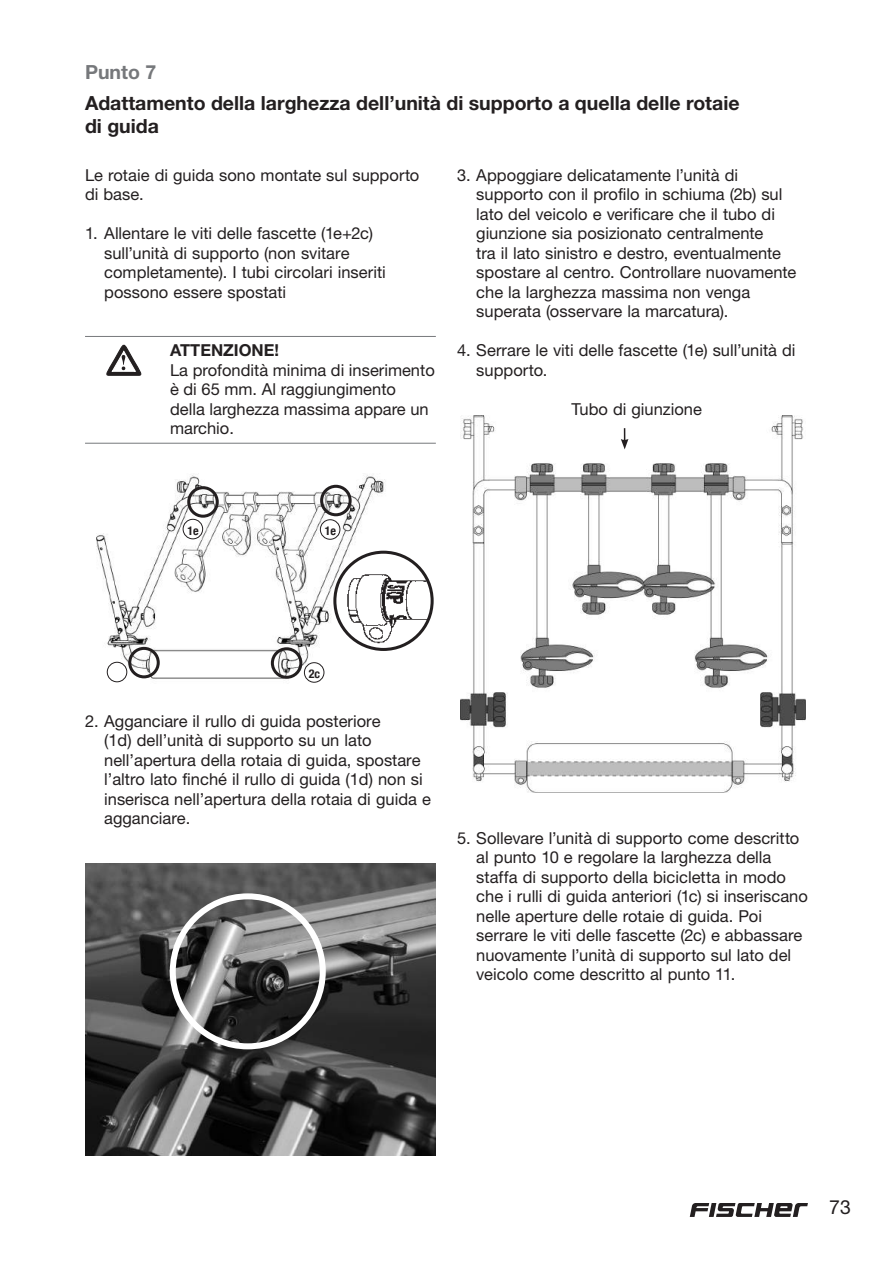
<style>
.page{position:relative;width:893px;height:1263px;background:#fff}
.page>*{position:absolute;margin:0;border:0;box-sizing:border-box;transform-origin:0 0}
.t1{font:700 19.5px/22.5px "Helvetica Neue";color:#231f20}
.t2{font:700 19.5px "Helvetica Neue";color:#76787b}
.t3{font:19.5px "Helvetica Neue";color:#231f20}
.t4{font:16.5px/19.5px "Helvetica Neue";color:#231f20}
.t5{font:700 16.5px "Helvetica Neue";color:#231f20}
.t6{font:700 condensed 12.15px "Helvetica Neue";color:#231f20}
</style>
<div class="page">
<svg style="left:690px;top:1203px;width:118px;height:14px"></svg>
<hr style="left:85px;top:336px;width:351px;height:1px;background:#76787b">
<hr style="left:85px;top:443px;width:351px;height:1px;background:#76787b">
<svg style="left:106px;top:344px;width:36px;height:32px"></svg>
<img style="left:96px;top:475px;width:290px;height:208px">
<div style="left:320px;top:485px;width:32px;height:31px;border:3px solid #231f20;border-radius:50%"></div>
<div style="left:187px;top:486px;width:32px;height:32px;border:3px solid #231f20;border-radius:50%"></div>
<img style="left:342px;top:566px;width:89px;height:80px">
<div style="left:333px;top:551px;width:101px;height:100px;border:3px solid #231f20;border-radius:50%"></div>
<div style="left:107px;top:662px;width:20px;height:20px;border:1px solid #231f20;border-radius:50%"></div>
<div style="left:183px;top:519px;width:20px;height:20px;border:1px solid #231f20;border-radius:50%"></div>
<div style="left:128px;top:647px;width:32px;height:31px;border:3px solid #231f20;border-radius:50%"></div>
<div style="left:271px;top:647px;width:31px;height:32px;border:3px solid #231f20;border-radius:50%"></div>
<div style="left:304px;top:662px;width:20px;height:20px;border:1px solid #231f20;border-radius:50%"></div>
<div style="left:320px;top:519px;width:20px;height:20px;border:1px solid #231f20;border-radius:50%"></div>
<img style="left:85px;top:863px;width:351px;height:293px">
<div style="left:170px;top:893px;width:156px;height:156px;border:6px solid #fff;border-radius:50%"></div>
<img style="left:460px;top:416px;width:346px;height:376px">
<svg style="left:621px;top:428px;width:7px;height:21px"></svg>
<p class="t2" style="left:85px;top:60px;width:73px">Punto 7</p>
<p class="t1" style="left:85px;top:91px;width:656px">Adattamento della larghezza dell’unità di supporto a quella delle rotaie di guida</p>
<p class="t4" style="left:85px;top:165px;width:336px">Le rotaie di guida sono montate sul supporto di base.</p>
<p class="t4" style="left:104px;top:223px;width:283px;text-indent:-19px">1. Allentare le viti delle fascette (1e+2c) sull’unità di supporto (non svitare completamente). I tubi circolari inseriti possono essere spostati</p>
<p class="t5" style="left:170px;top:340px;width:111px">ATTENZIONE!</p>
<p class="t4" style="left:170px;top:360px;width:266px">La profondità minima di inserimento è di 65 mm. Al raggiungimento della larghezza massima appare un marchio.</p>
<p class="t4" style="left:476px;top:165px;width:322px;text-indent:-19px">3. Appoggiare delicatamente l’unità di supporto con il profilo in schiuma (2b) sul lato del veicolo e verificare che il tubo di giunzione sia posizionato centralmente<br>tra il lato sinistro e destro, eventualmente spostare al centro. Controllare nuovamente che la larghezza massima non venga superata (osservare la marcatura).</p>
<p class="t4" style="left:476px;top:340px;width:321px;text-indent:-19px">4. Serrare le viti delle fascette (1e) sull’unità di supporto.</p>
<p class="t4" style="left:571px;top:399px;width:132px">Tubo di giunzione</p>
<p class="t6" style="left:187px;top:523px;width:13px">1e</p>
<p class="t6" style="left:325px;top:524px;width:13px">1e</p>
<p class="t6" style="left:309px;top:667px;width:13px">2c</p>
<p class="t4" style="left:104px;top:711px;width:328px;text-indent:-19px">2. Agganciare il rullo di guida posteriore<br>(1d) dell’unità di supporto su un lato nell’apertura della rotaia di guida, spostare l’altro lato finché il rullo di guida (1d) non si inserisca nell’apertura della rotaia di guida e agganciare.</p>
<p class="t4" style="left:476px;top:828px;width:333px;text-indent:-19px">5. Sollevare l’unità di supporto come descritto al punto 10 e regolare la larghezza della staffa di supporto della bicicletta in modo che i rulli di guida anteriori (1c) si inseriscano nelle aperture delle rotaie di guida. Poi serrare le viti delle fascette (2c) e abbassare nuovamente l’unità di supporto sul lato del veicolo come descritto al punto 11.</p>
<p class="t3" style="left:829px;top:1196px;width:23px">73</p>
</div>
